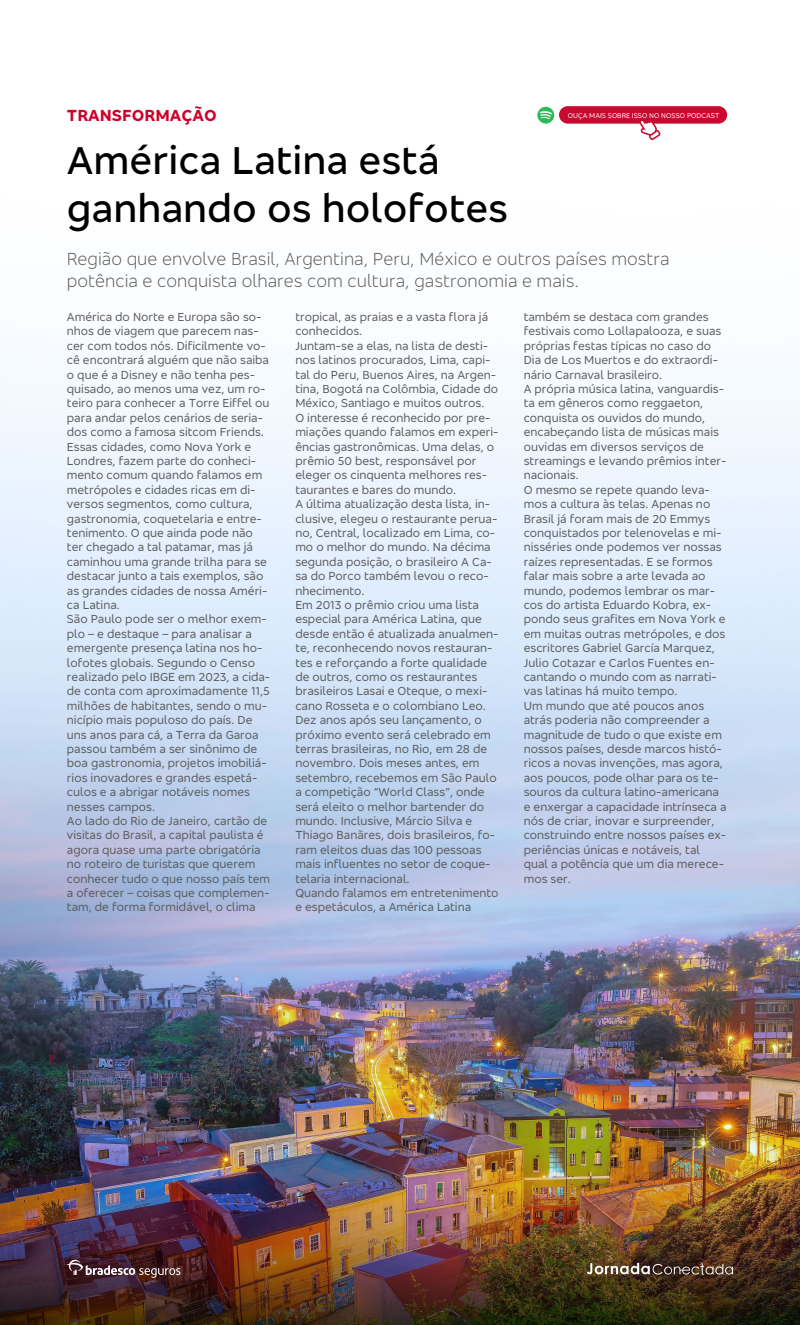
<style>
.page{position:relative;width:800px;height:1325px;background:#fff}
.page>*{position:absolute;margin:0;border:0;box-sizing:border-box;transform-origin:0 0}
.t1{font:500 40px/48px "Bradesco Sans";color:#000}
.t2{font:300 18px/21.6px "Bradesco Sans";color:#575756}
.t3{font:700 16.5px "Bradesco Sans";color:#ce002a}
.t4{font:12px/14.4px "Bradesco Sans";color:#575756}
.t5{font:7.2px "Bradesco Sans";color:#fff}
</style>
<div class="page">
<img style="left:0;top:106px;width:800px;height:1050px">
<img style="left:0;top:1156px;width:800px;height:169px">
<svg style="left:587px;top:1263px;width:146px;height:12px;background:#766455"></svg>
<svg style="left:67px;top:1260px;width:113px;height:18px;background:#624449"></svg>
<div style="left:559px;top:106px;width:168px;height:18px;background:#c9092f;border-radius:9px"></div>
<svg style="left:537px;top:107px;width:17px;height:17px"></svg>
<svg style="left:639px;top:121px;width:22px;height:19px"></svg>
<h3 class="t3" style="left:67px;top:104px;width:151px">TRANSFORMAÇÃO</h3>
<h1 class="t1" style="left:67px;top:135px;width:443px">América Latina está ganhando os holofotes</h1>
<h2 class="t2" style="left:67px;top:248px;width:604px">Região que envolve Brasil, Argentina, Peru, México e outros países mostra potência e conquista olhares com cultura, gastronomia e mais.</h2>
<p class="t4" style="left:67px;top:309px;width:205px">América do Norte e Europa são so&shy;nhos de viagem que parecem nas&shy;cer com todos nós. Dificilmente vo&shy;cê encontrará alguém que não saiba o que é a Disney e não tenha pes&shy;quisado, ao menos uma vez, um ro&shy;teiro para conhecer a Torre Eiffel ou para andar pelos cenários de seria&shy;dos como a famosa sitcom Friends.<br>Essas cidades, como Nova York e<br>Londres, fazem parte do conheci&shy;mento comum quando falamos em metrópoles e cidades ricas em di&shy;versos segmentos, como cultura, gastronomia, coquetelaria e entre&shy;tenimento. O que ainda pode não ter chegado a tal patamar, mas já caminhou uma grande trilha para se destacar junto a tais exemplos, são as grandes cidades de nossa Améri&shy;ca Latina.<br>São Paulo pode ser o melhor exem&shy;plo – e destaque – para analisar a emergente presença latina nos ho&shy;lofotes globais. Segundo o Censo realizado pelo IBGE em 2023, a cida&shy;de conta com aproximadamente 11,5 milhões de habitantes, sendo o mu&shy;nicípio mais populoso do país. De uns anos para cá, a Terra da Garoa passou também a ser sinônimo de boa gastronomia, projetos imobiliá&shy;rios inovadores e grandes espetá&shy;culos e a abrigar notáveis nomes nesses campos.<br>Ao lado do Rio de Janeiro, cartão de visitas do Brasil, a capital paulista é agora quase uma parte obrigatória no roteiro de turistas que querem conhecer tudo o que nosso país tem a oferecer – coisas que complemen&shy;tam, de forma formidável, o clima</p>
<p class="t4" style="left:295px;top:309px;width:205px">tropical, as praias e a vasta flora já conhecidos.<br>Juntam-se a elas, na lista de desti&shy;nos latinos procurados, Lima, capi&shy;tal do Peru, Buenos Aires, na Argen&shy;tina, Bogotá na Colômbia, Cidade do<br>México, Santiago e muitos outros.<br>O interesse é reconhecido por pre&shy;miações quando falamos em experi&shy;ências gastronômicas. Uma delas, o prêmio 50 best, responsável por eleger os cinquenta melhores res&shy;taurantes e bares do mundo.<br>A última atualização desta lista, in&shy;clusive, elegeu o restaurante perua&shy;no, Central, localizado em Lima, co&shy;mo o melhor do mundo. Na décima segunda posição, o brasileiro A Ca&shy;sa do Porco também levou o reco&shy;nhecimento.<br>Em 2013 o prêmio criou uma lista especial para América Latina, que desde então é atualizada anualmen&shy;te, reconhecendo novos restauran&shy;tes e reforçando a forte qualidade de outros, como os restaurantes brasileiros Lasai e Oteque, o mexi&shy;cano Rosseta e o colombiano Leo.<br>Dez anos após seu lançamento, o próximo evento será celebrado em terras brasileiras, no Rio, em 28 de novembro. Dois meses antes, em setembro, recebemos em São Paulo a competição “World Class”, onde será eleito o melhor bartender do mundo. Inclusive, Márcio Silva e<br>Thiago Banãres, dois brasileiros, fo&shy;ram eleitos duas das 100 pessoas mais influentes no setor de coque&shy;telaria internacional.<br>Quando falamos em entretenimento e espetáculos, a América Latina</p>
<p class="t4" style="left:524px;top:309px;width:204px">também se destaca com grandes festivais como Lollapalooza, e suas próprias festas típicas no caso do<br>Dia de Los Muertos e do extraordi&shy;nário Carnaval brasileiro.<br>A própria música latina, vanguardis&shy;ta em gêneros como reggaeton, conquista os ouvidos do mundo, encabeçando lista de músicas mais ouvidas em diversos serviços de streamings e levando prêmios inter&shy;nacionais.<br>O mesmo se repete quando leva&shy;mos a cultura às telas. Apenas no<br>Brasil já foram mais de 20 Emmys conquistados por telenovelas e mi&shy;nisséries onde podemos ver nossas raízes representadas. E se formos falar mais sobre a arte levada ao mundo, podemos lembrar os mar&shy;cos do artista Eduardo Kobra, ex&shy;pondo seus grafites em Nova York e em muitas outras metrópoles, e dos escritores Gabriel García Marquez,<br>Julio Cotazar e Carlos Fuentes en&shy;cantando o mundo com as narrati&shy;vas latinas há muito tempo.<br>Um mundo que até poucos anos atrás poderia não compreender a magnitude de tudo o que existe em nossos países, desde marcos histó&shy;ricos a novas invenções, mas agora, aos poucos, pode olhar para os te&shy;souros da cultura latino-americana e enxergar a capacidade intrínseca a nós de criar, inovar e surpreender, construindo entre nossos países ex&shy;periências únicas e notáveis, tal qual a potência que um dia merece&shy;mos ser.</p>
<p class="t5" style="left:568px;top:111px;width:153px">OUÇA MAIS SOBRE ISSO NO NOSSO PODCAST</p>
</div>
